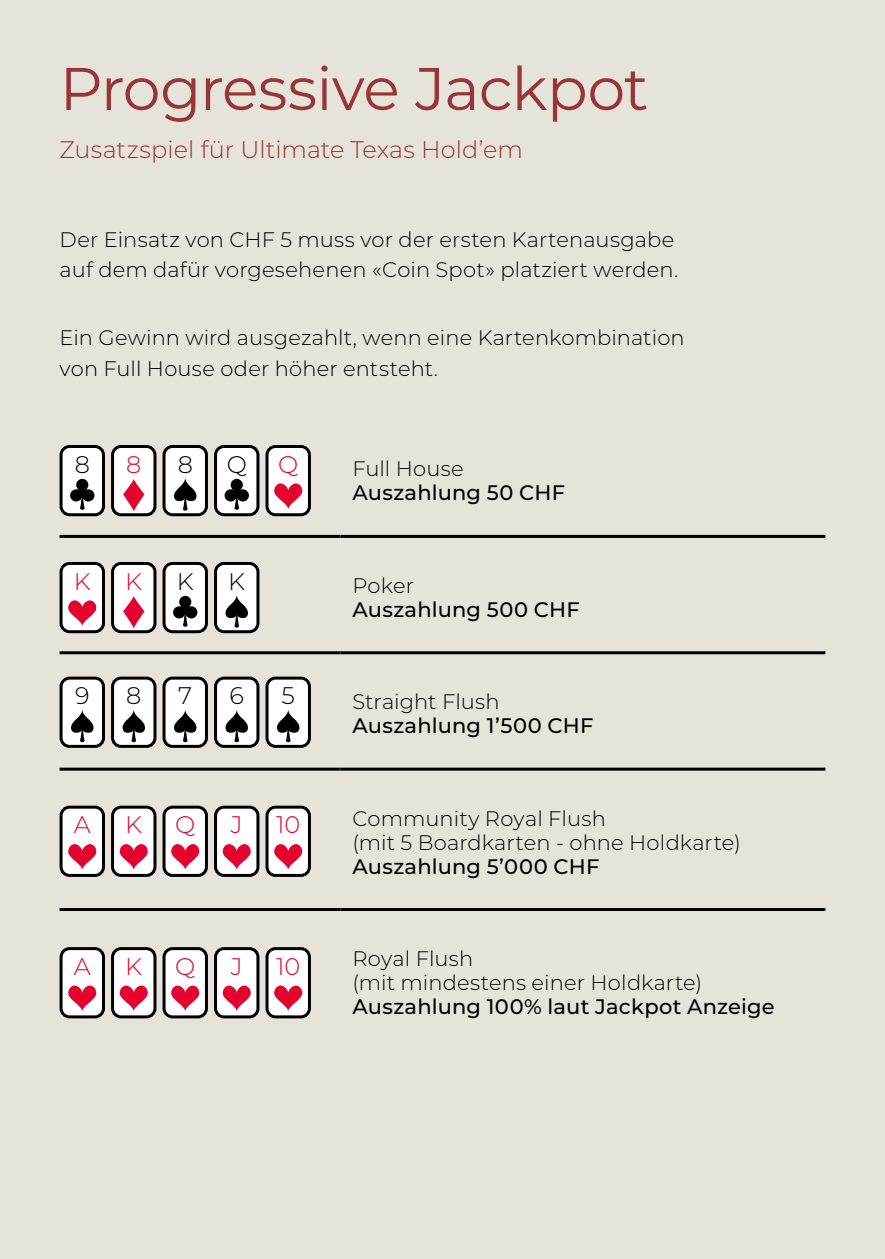
<style>
.page{position:relative;width:885px;height:1259px;background:#fff}
.page>*{position:absolute;margin:0;border:0;box-sizing:border-box;transform-origin:0 0}
.t1{font:60px "Montserrat";letter-spacing:-.015em;color:#993537}
.t2{font:300 24px "Montserrat";letter-spacing:.005em;color:#993537}
.t3{font:300 24px "Montserrat";color:#e4032e}
.t4{font:300 24px "Montserrat";color:#000}
.t5{font:300 21px/30px "Montserrat";letter-spacing:.01em;color:#000}
.t6{font:500 21px "Montserrat";letter-spacing:.01em;color:#000}
</style>
<div class="page">
<hr style="left:884px;top:374px;width:1px;height:885px;background:#e6e3db">
<div style="left:0;top:0;width:884px;height:1259px;background:#e6e3db"></div>
<hr style="left:60px;top:535px;width:280px;height:3px;background:#000">
<hr style="left:340px;top:535px;width:485px;height:3px;background:#000">
<hr style="left:60px;top:651px;width:280px;height:3px;background:#000">
<hr style="left:340px;top:651px;width:485px;height:3px;background:#000">
<hr style="left:60px;top:767px;width:280px;height:3px;background:#000">
<hr style="left:340px;top:767px;width:485px;height:3px;background:#000">
<hr style="left:340px;top:908px;width:485px;height:3px;background:#000">
<hr style="left:60px;top:908px;width:280px;height:3px;background:#000">
<div style="left:112px;top:563px;width:43px;height:69px;background:#fff;border-radius:9px"></div>
<div style="left:111px;top:562px;width:45px;height:71px;border:3px solid #000;border-radius:9px"></div>
<svg style="left:123px;top:596px;width:21px;height:32px"></svg>
<div style="left:112px;top:446px;width:43px;height:69px;background:#fff;border-radius:9px"></div>
<div style="left:111px;top:445px;width:45px;height:71px;border:3px solid #000;border-radius:9px"></div>
<svg style="left:123px;top:479px;width:21px;height:33px"></svg>
<div style="left:61px;top:563px;width:42px;height:69px;background:#fff;border-radius:9px"></div>
<div style="left:60px;top:562px;width:45px;height:71px;border:3px solid #000;border-radius:9px"></div>
<svg style="left:68px;top:600px;width:29px;height:26px"></svg>
<div style="left:164px;top:563px;width:42px;height:69px;background:#fff;border-radius:9px"></div>
<div style="left:162px;top:562px;width:46px;height:71px;border:3px solid #000;border-radius:9px"></div>
<svg style="left:173px;top:596px;width:24px;height:31px"></svg>
<div style="left:61px;top:446px;width:42px;height:69px;background:#fff;border-radius:9px"></div>
<div style="left:60px;top:445px;width:45px;height:71px;border:3px solid #000;border-radius:9px"></div>
<svg style="left:70px;top:479px;width:24px;height:31px"></svg>
<div style="left:215px;top:563px;width:43px;height:69px;background:#fff;border-radius:9px"></div>
<div style="left:214px;top:562px;width:45px;height:71px;border:3px solid #000;border-radius:9px"></div>
<svg style="left:225px;top:595px;width:23px;height:33px"></svg>
<div style="left:61px;top:678px;width:42px;height:68px;background:#fff;border-radius:9px"></div>
<div style="left:60px;top:676px;width:45px;height:72px;border:3px solid #000;border-radius:9px"></div>
<svg style="left:71px;top:709px;width:23px;height:34px"></svg>
<div style="left:112px;top:678px;width:43px;height:68px;background:#fff;border-radius:9px"></div>
<div style="left:111px;top:676px;width:45px;height:72px;border:3px solid #000;border-radius:9px"></div>
<svg style="left:122px;top:709px;width:23px;height:34px"></svg>
<div style="left:164px;top:678px;width:42px;height:68px;background:#fff;border-radius:9px"></div>
<div style="left:162px;top:676px;width:46px;height:72px;border:3px solid #000;border-radius:9px"></div>
<svg style="left:174px;top:709px;width:22px;height:34px"></svg>
<div style="left:215px;top:678px;width:43px;height:68px;background:#fff;border-radius:9px"></div>
<div style="left:214px;top:676px;width:45px;height:72px;border:3px solid #000;border-radius:9px"></div>
<svg style="left:225px;top:709px;width:23px;height:34px"></svg>
<div style="left:267px;top:678px;width:42px;height:68px;background:#fff;border-radius:9px"></div>
<div style="left:265px;top:676px;width:46px;height:72px;border:3px solid #000;border-radius:9px"></div>
<svg style="left:277px;top:709px;width:22px;height:34px"></svg>
<div style="left:61px;top:807px;width:42px;height:68px;background:#fff;border-radius:9px"></div>
<div style="left:60px;top:805px;width:45px;height:72px;border:3px solid #000;border-radius:9px"></div>
<svg style="left:68px;top:844px;width:29px;height:26px"></svg>
<div style="left:61px;top:948px;width:42px;height:69px;background:#fff;border-radius:9px"></div>
<div style="left:60px;top:947px;width:45px;height:71px;border:3px solid #000;border-radius:9px"></div>
<svg style="left:68px;top:985px;width:29px;height:26px"></svg>
<div style="left:112px;top:807px;width:43px;height:68px;background:#fff;border-radius:9px"></div>
<div style="left:111px;top:805px;width:45px;height:72px;border:3px solid #000;border-radius:9px"></div>
<svg style="left:119px;top:844px;width:29px;height:26px"></svg>
<div style="left:112px;top:948px;width:43px;height:69px;background:#fff;border-radius:9px"></div>
<div style="left:111px;top:947px;width:45px;height:71px;border:3px solid #000;border-radius:9px"></div>
<svg style="left:119px;top:985px;width:29px;height:26px"></svg>
<div style="left:164px;top:807px;width:42px;height:68px;background:#fff;border-radius:9px"></div>
<div style="left:162px;top:805px;width:46px;height:72px;border:3px solid #000;border-radius:9px"></div>
<svg style="left:171px;top:844px;width:29px;height:26px"></svg>
<div style="left:164px;top:948px;width:42px;height:69px;background:#fff;border-radius:9px"></div>
<div style="left:162px;top:947px;width:46px;height:71px;border:3px solid #000;border-radius:9px"></div>
<svg style="left:171px;top:985px;width:29px;height:26px"></svg>
<div style="left:215px;top:807px;width:43px;height:68px;background:#fff;border-radius:9px"></div>
<div style="left:214px;top:805px;width:45px;height:72px;border:3px solid #000;border-radius:9px"></div>
<svg style="left:222px;top:844px;width:29px;height:26px"></svg>
<div style="left:215px;top:948px;width:43px;height:69px;background:#fff;border-radius:9px"></div>
<div style="left:214px;top:947px;width:45px;height:71px;border:3px solid #000;border-radius:9px"></div>
<svg style="left:222px;top:985px;width:29px;height:26px"></svg>
<div style="left:267px;top:807px;width:42px;height:68px;background:#fff;border-radius:9px"></div>
<div style="left:265px;top:805px;width:46px;height:72px;border:3px solid #000;border-radius:9px"></div>
<svg style="left:274px;top:844px;width:29px;height:26px"></svg>
<div style="left:267px;top:948px;width:42px;height:69px;background:#fff;border-radius:9px"></div>
<div style="left:265px;top:947px;width:46px;height:71px;border:3px solid #000;border-radius:9px"></div>
<svg style="left:274px;top:985px;width:29px;height:26px"></svg>
<div style="left:267px;top:446px;width:42px;height:69px;background:#fff;border-radius:9px"></div>
<div style="left:265px;top:445px;width:46px;height:71px;border:3px solid #000;border-radius:9px"></div>
<svg style="left:274px;top:483px;width:29px;height:26px"></svg>
<div style="left:215px;top:446px;width:43px;height:69px;background:#fff;border-radius:9px"></div>
<div style="left:214px;top:445px;width:45px;height:71px;border:3px solid #000;border-radius:9px"></div>
<svg style="left:224px;top:479px;width:25px;height:31px"></svg>
<div style="left:164px;top:446px;width:42px;height:69px;background:#fff;border-radius:9px"></div>
<div style="left:162px;top:445px;width:46px;height:71px;border:3px solid #000;border-radius:9px"></div>
<svg style="left:174px;top:478px;width:22px;height:33px"></svg>
<h1 class="t1" style="left:60px;top:47px;width:590px">Progressive Jackpot</h1>
<p class="t2" style="left:60px;top:133px;width:465px">Zusatzspiel für Ultimate Texas Hold’em</p>
<p class="t5" style="left:60px;top:224px;width:620px">Der Einsatz von CHF 5 muss vor der ersten Kartenausgabe auf dem dafür vorgesehenen «Coin Spot» platziert werden.</p>
<p class="t5" style="left:60px;top:322px;width:626px">Ein Gewinn wird ausgezahlt, wenn eine Kartenkombination von Full House oder höher entsteht.</p>
<p class="t4" style="left:75px;top:448px;width:17px">8</p>
<p class="t3" style="left:126px;top:448px;width:17px">8</p>
<p class="t4" style="left:178px;top:448px;width:17px">8</p>
<p class="t4" style="left:227px;top:448px;width:22px">Q</p>
<p class="t3" style="left:278px;top:448px;width:22px">Q</p>
<p class="t3" style="left:74px;top:565px;width:18px">K</p>
<p class="t4" style="left:177px;top:565px;width:18px">K</p>
<p class="t3" style="left:125px;top:565px;width:18px">K</p>
<p class="t4" style="left:228px;top:565px;width:18px">K</p>
<p class="t4" style="left:75px;top:679px;width:16px">9</p>
<p class="t4" style="left:126px;top:679px;width:17px">8</p>
<p class="t4" style="left:178px;top:679px;width:15px">7</p>
<p class="t4" style="left:229px;top:679px;width:16px">6</p>
<p class="t4" style="left:281px;top:679px;width:15px">5</p>
<p class="t3" style="left:74px;top:808px;width:18px">A</p>
<p class="t3" style="left:125px;top:808px;width:18px">K</p>
<p class="t3" style="left:175px;top:808px;width:22px">Q</p>
<p class="t3" style="left:231px;top:808px;width:13px">J</p>
<p class="t3" style="left:276px;top:808px;width:26px">10</p>
<p class="t3" style="left:74px;top:950px;width:18px">A</p>
<p class="t3" style="left:125px;top:950px;width:18px">K</p>
<p class="t3" style="left:175px;top:950px;width:22px">Q</p>
<p class="t3" style="left:231px;top:950px;width:13px">J</p>
<p class="t3" style="left:276px;top:950px;width:26px">10</p>
<p class="t5" style="left:352px;top:453px;width:113px">Full House</p>
<p class="t6" style="left:352px;top:478px;width:214px">Auszahlung 50 CHF</p>
<p class="t5" style="left:352px;top:569px;width:63px">Poker</p>
<p class="t6" style="left:352px;top:594px;width:229px">Auszahlung 500 CHF</p>
<p class="t5" style="left:352px;top:686px;width:149px">Straight Flush</p>
<p class="t6" style="left:352px;top:711px;width:243px">Auszahlung 1’500 CHF</p>
<p class="t5" style="left:352px;top:805px;width:390px;line-height:24px">Community Royal Flush<br>(mit 5 Boardkarten - ohne Holdkarte)</p>
<p class="t6" style="left:352px;top:851px;width:248px">Auszahlung 5’000 CHF</p>
<p class="t5" style="left:352px;top:945px;width:351px;line-height:24px">Royal Flush<br>(mit mindestens einer Holdkarte)</p>
<p class="t6" style="left:352px;top:991px;width:424px">Auszahlung 100% laut Jackpot Anzeige</p>
</div>
